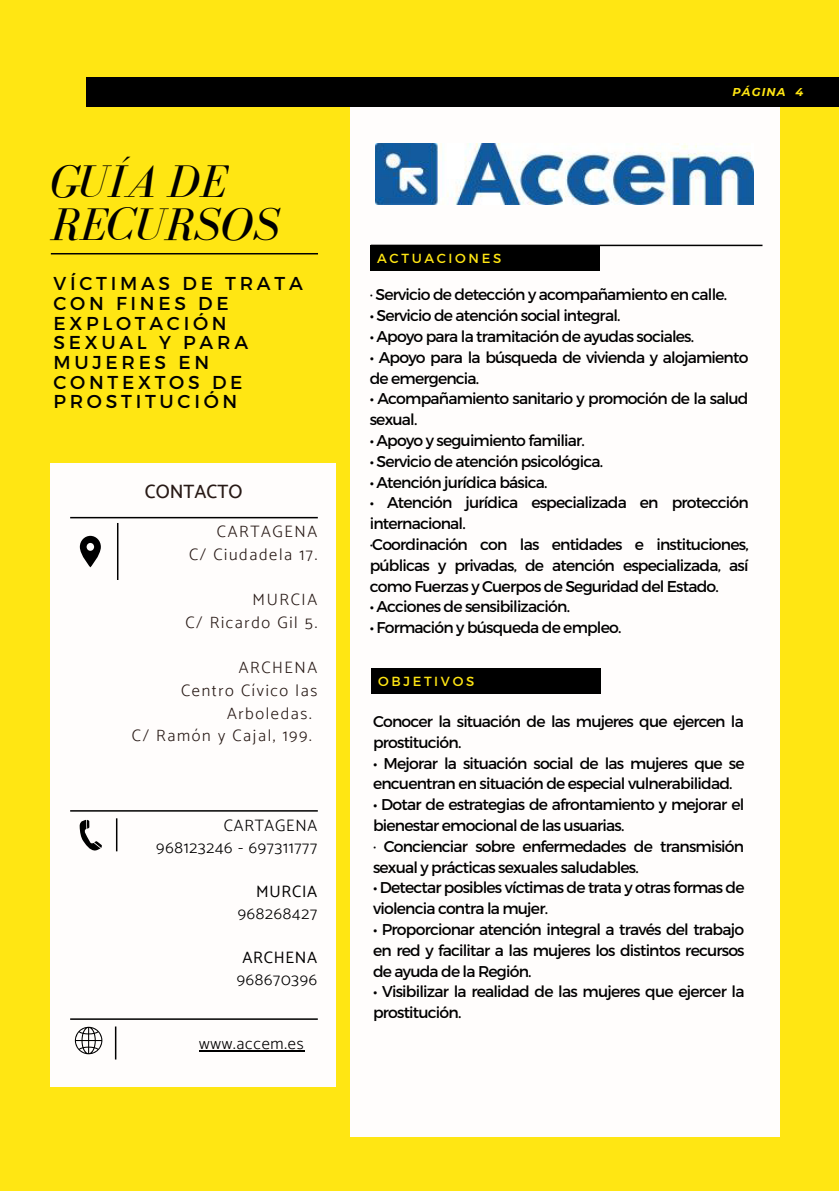
<style>
.page{position:relative;width:839px;height:1191px;background:#fff}
.page>*{position:absolute;margin:0;border:0;box-sizing:border-box;transform-origin:0 0}
.t1{font:italic 47px/43.6px "Bodoni FLF";color:#000}
.t2{font:500 19.2px "Catamaran";color:#281a16}
.t3{font:18.6px/19.6px "Montserrat";letter-spacing:.2em;color:#000}
.t4{font:300 16.6px/22.8px "Catamaran";letter-spacing:.1em;color:#281a16;text-align:right}
.t5{font:300 16.6px/22px "Catamaran";letter-spacing:.045em;color:#000;text-align:right}
.t6{font:16.6px "Catamaran";letter-spacing:.045em;color:#000}
.t7{font:15.6px/20.8px "Montserrat";letter-spacing:-.05em;color:#000}
.t8{font:13.2px "Montserrat";letter-spacing:.2em;color:#ffe613}
.t9{font:italic 700 11.4px "Montserrat";letter-spacing:.1em;color:#ffe613}
</style>
<div class="page">
<div style="left:0;top:0;width:838px;height:1191px;background:#ffe613"></div>
<div style="left:351px;top:103px;width:429px;height:1033px;background:#fffdfc"></div>
<hr style="left:371px;top:245px;width:391px;height:1px;background:#000">
<img style="left:375px;top:143px;width:378px;height:62px">
<div style="left:87px;top:77px;width:751px;height:30px;background:#000"></div>
<div style="left:370px;top:245px;width:229px;height:26px;background:#000"></div>
<div style="left:371px;top:668px;width:229px;height:26px;background:#000"></div>
<div style="left:51px;top:463px;width:285px;height:624px;background:#fffdfc"></div>
<hr style="left:70px;top:517px;width:248px;height:1px;background:#000">
<svg style="left:80px;top:536px;width:21px;height:31px"></svg>
<hr style="left:70px;top:810px;width:248px;height:2px;background:#000">
<hr style="left:70px;top:1018px;width:248px;height:2px;background:#000">
<hr style="left:117px;top:523px;width:1px;height:57px;background:#000">
<hr style="left:116px;top:818px;width:1px;height:33px;background:#000">
<hr style="left:199px;top:1050px;width:105px;height:1px;background:#000">
<hr style="left:115px;top:1027px;width:1px;height:33px;background:#000">
<svg style="left:80px;top:820px;width:22px;height:31px"></svg>
<hr style="left:51px;top:253px;width:267px;height:1px;background:#000">
<svg style="left:74px;top:1026px;width:29px;height:29px"></svg>
<h1 class="t1" style="left:51px;top:159px;width:230px">GUÍA DE<br>RECURSOS</h1>
<p class="t3" style="left:53px;top:273px;width:251px">VÍCTIMAS DE TRATA<br>CON FINES DE<br>EXPLOTACIÓN<br>SEXUAL Y PARA<br>MUJERES EN<br>CONTEXTOS DE<br>PROSTITUCIÓN</p>
<p class="t2" style="left:145px;top:480px;width:99px">CONTACTO</p>
<p class="t4" style="left:189px;top:520px;width:130px">CARTAGENA<br>C/ Ciudadela 17.</p>
<p class="t4" style="left:185px;top:588px;width:133px">MURCIA<br>C/ Ricardo Gil 5.</p>
<p class="t4" style="left:239px;top:656px;width:80px">ARCHENA</p>
<p class="t4" style="left:181px;top:679px;width:138px">Centro Cívico las</p>
<p class="t4" style="left:227px;top:701px;width:86px">Arboledas.</p>
<p class="t4" style="left:132px;top:724px;width:181px">C/ Ramón y Cajal, 199.</p>
<p class="t5" style="left:156px;top:814px;width:162px">CARTAGENA<br>968123246 - 697311777</p>
<p class="t6" style="left:256px;top:882px;width:63px">MURCIA</p>
<p class="t5" style="left:238px;top:902px;width:81px">968268427</p>
<p class="t6" style="left:242px;top:948px;width:76px">ARCHENA</p>
<p class="t5" style="left:237px;top:968px;width:82px">968670396</p>
<p class="t5" style="left:199px;top:1032px;width:106px">www.accem.es</p>
<p class="t8" style="left:377px;top:249px;width:125px">ACTUACIONES</p>
<p class="t9" style="left:732px;top:85px;width:72px">PÁGINA 4</p>
<p class="t7" style="left:370px;top:284px;width:359px">· Servicio de detección y acompañamiento en calle.</p>
<p class="t7" style="left:370px;top:304px;width:252px">• Servicio de atención social integral.</p>
<p class="t7" style="left:370px;top:325px;width:326px">• Apoyo para la tramitación de ayudas sociales.</p>
<p class="t7" style="left:370px;top:346px;width:380px">• Apoyo para la búsqueda de vivienda y alojamiento de emergencia.</p>
<p class="t7" style="left:370px;top:388px;width:380px">• Acompañamiento sanitario y promoción de la salud sexual.</p>
<p class="t7" style="left:370px;top:429px;width:217px">• Apoyo y seguimiento familiar.</p>
<p class="t7" style="left:370px;top:450px;width:235px">• Servicio de atención psicológica.</p>
<p class="t7" style="left:370px;top:471px;width:179px">• Atención jurídica básica.</p>
<p class="t7" style="left:370px;top:492px;width:380px">• Atención jurídica especializada en protección internacional.<br>·Coordinación con las entidades e instituciones, públicas y privadas, de atención especializada, así como Fuerzas y Cuerpos de Seguridad del Estado.</p>
<p class="t7" style="left:370px;top:596px;width:202px">• Acciones de sensibilización.</p>
<p class="t7" style="left:370px;top:616px;width:253px">• Formación y búsqueda de empleo.</p>
<p class="t8" style="left:378px;top:673px;width:97px">OBJETIVOS</p>
<p class="t7" style="left:373px;top:710px;width:372px">Conocer la situación de las mujeres que ejercen la prostitución.</p>
<p class="t7" style="left:373px;top:752px;width:373px">• Mejorar la situación social de las mujeres que se encuentran en situación de especial vulnerabilidad.</p>
<p class="t7" style="left:373px;top:794px;width:373px">• Dotar de estrategias de afrontamiento y mejorar el bienestar emocional de las usuarias.<br>· Concienciar sobre enfermedades de transmisión sexual y prácticas sexuales saludables.</p>
<p class="t7" style="left:373px;top:877px;width:373px">• Detectar posibles víctimas de trata y otras formas de violencia contra la mujer.</p>
<p class="t7" style="left:373px;top:918px;width:373px;text-align:justify">• Proporcionar atención integral a través del trabajo en red y facilitar a las mujeres los distintos recursos de ayuda de la Región.</p>
<p class="t7" style="left:373px;top:981px;width:373px">• Visibilizar la realidad de las mujeres que ejercer la prostitución.</p>
</div>
